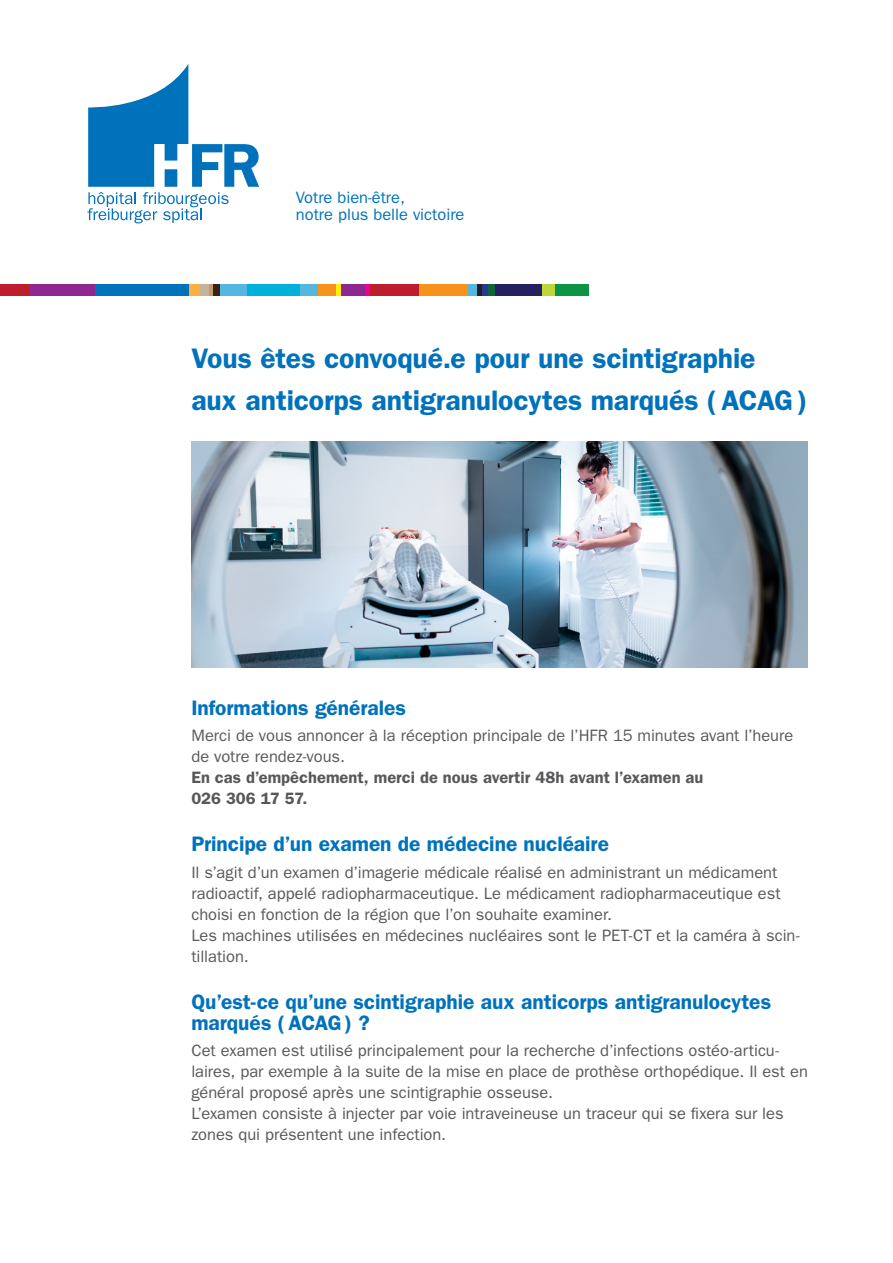
<style>
.page{position:relative;width:893px;height:1263px;background:#fff}
.page>*{position:absolute;margin:0;border:0;box-sizing:border-box;transform-origin:0 0}
.t1{font:600 28.35px/42px "ITC Franklin Gothic Std";letter-spacing:-.005em;color:#0072bc}
.t2{font:600 21px/21px "ITC Franklin Gothic Std";color:#0072bc}
.t3{font:16.5px/21px "ITC Franklin Gothic Std";color:#57585a}
.t4{font:600 16.5px/21px "ITC Franklin Gothic Std";color:#57585a}
.t5{font:16.5px/16.5px "ITC Franklin Gothic Std";color:#0072bc}
</style>
<div class="page">
<svg style="left:87px;top:64px;width:172px;height:159px"></svg>
<div style="left:419px;top:284px;width:49px;height:12px;background:#f7931d"></div>
<div style="left:370px;top:284px;width:49px;height:12px;background:#be1d2c"></div>
<div style="left:365px;top:284px;width:5px;height:12px;background:#ed028c"></div>
<div style="left:340px;top:284px;width:25px;height:12px;background:#90268f"></div>
<hr style="left:336px;top:284px;width:4px;height:12px;background:#fff101">
<div style="left:318px;top:284px;width:18px;height:12px;background:#f7931d"></div>
<div style="left:300px;top:284px;width:18px;height:12px;background:#54b7df"></div>
<div style="left:247px;top:284px;width:53px;height:12px;background:#00b1d9"></div>
<div style="left:94px;top:284px;width:95px;height:12px;background:#0072bc"></div>
<div style="left:213px;top:284px;width:7px;height:12px;background:#3a2111"></div>
<hr style="left:209px;top:284px;width:4px;height:12px;background:#c39a6b">
<div style="left:200px;top:284px;width:9px;height:12px;background:#c3b49b"></div>
<div style="left:189px;top:284px;width:11px;height:12px;background:#fbb03f"></div>
<div style="left:0;top:284px;width:29px;height:12px;background:#be1d2c"></div>
<div style="left:48px;top:284px;width:47px;height:12px;background:#90268f"></div>
<div style="left:220px;top:284px;width:27px;height:12px;background:#54b7df"></div>
<div style="left:555px;top:284px;width:34px;height:12px;background:#0d9344"></div>
<div style="left:542px;top:284px;width:13px;height:12px;background:#bdd63c"></div>
<div style="left:495px;top:284px;width:47px;height:12px;background:#252161"></div>
<div style="left:488px;top:284px;width:7px;height:12px;background:#0c6638"></div>
<div style="left:481px;top:284px;width:7px;height:12px;background:#283890"></div>
<hr style="left:477px;top:284px;width:4px;height:12px;background:#231f20">
<div style="left:468px;top:284px;width:9px;height:12px;background:#54b7df"></div>
<div style="left:29px;top:284px;width:20px;height:12px;background:#90268f"></div>
<img style="left:191px;top:442px;width:617px;height:225px">
<p class="t5" style="left:296px;top:189px;width:170px">Votre bien-être,<br>notre plus belle victoire</p>
<h1 class="t1" style="left:191px;top:338px;width:618px">Vous êtes convoqué.e pour une scintigraphie aux anticorps antigranulocytes marqués (ACAG)</h1>
<p class="t2" style="left:191px;top:697px;width:216px">Informations générales</p>
<p class="t3" style="left:191px;top:725px;width:604px">Merci de vous annoncer à la réception principale de l’HFR 15 minutes avant l’heure de votre rendez-vous.</p>
<p class="t4" style="left:191px;top:767px;width:514px">En cas d’empêchement, merci de nous avertir 48h avant l’examen au<br>026 306 17 57.</p>
<p class="t2" style="left:191px;top:834px;width:419px">Principe d’un examen de médecine nucléaire</p>
<p class="t3" style="left:191px;top:862px;width:610px">Il s’agit d’un examen d’imagerie médicale réalisé en administrant un médicament radioactif, appelé radiopharmaceutique. Le médicament radiopharmaceutique est choisi en fonction de la région que l’on souhaite examiner.<br>Les machines utilisées en médecines nucléaires sont le PET-CT et la caméra à scin&shy;tillation.</p>
<p class="t2" style="left:191px;top:991px;width:581px">Qu’est-ce qu’une scintigraphie aux anticorps antigranulocytes marqués (ACAG) ?</p>
<p class="t3" style="left:191px;top:1040px;width:618px">Cet examen est utilisé principalement pour la recherche d’infections ostéo-articu&shy;laires, par exemple à la suite de la mise en place de prothèse orthopédique. Il est en général proposé après une scintigraphie osseuse.<br>L’examen consiste à injecter par voie intraveineuse un traceur qui se fixera sur les zones qui présentent une infection.</p>
</div>
